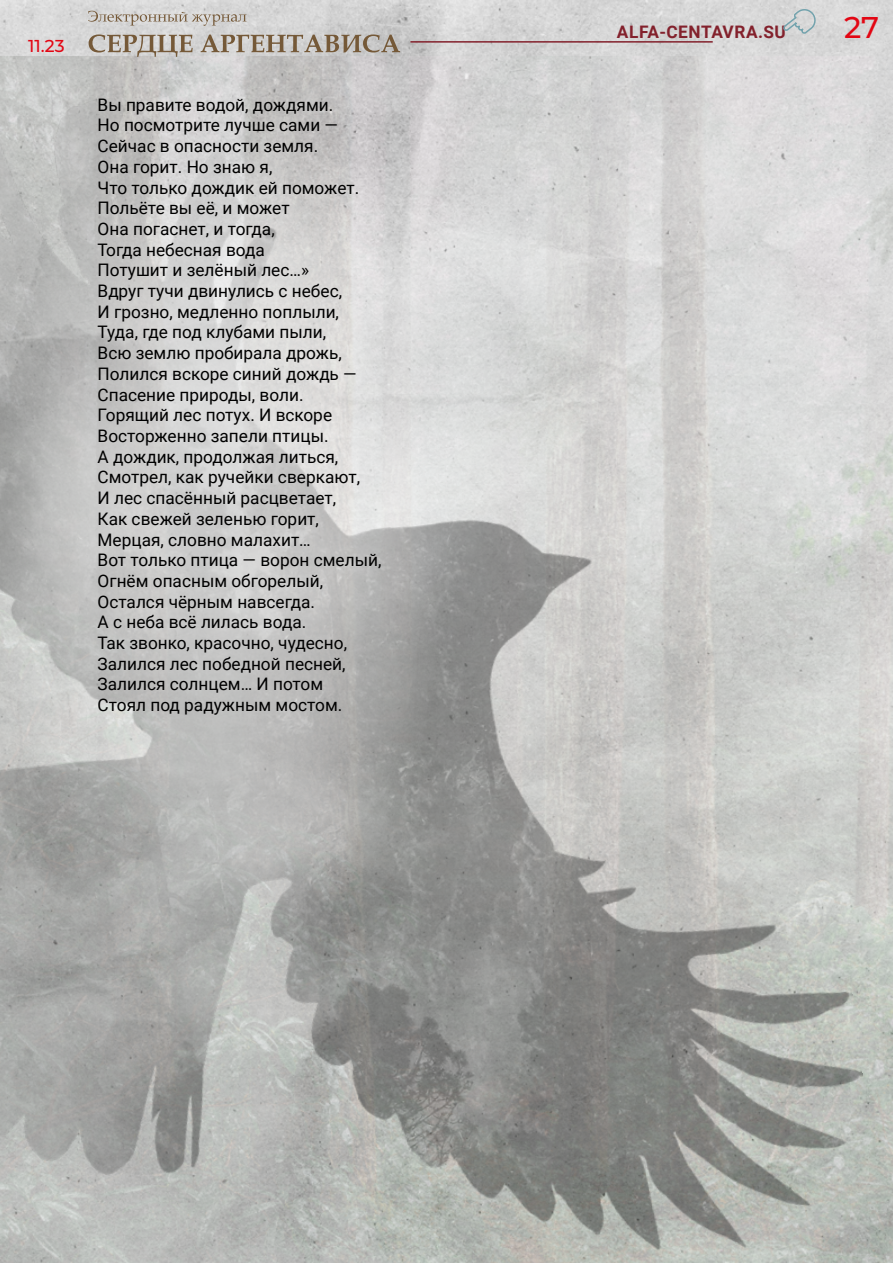
<style>
.page{position:relative;width:893px;height:1263px;background:#fff}
.page>*{position:absolute;margin:0;border:0;box-sizing:border-box;transform-origin:0 0}
.t1{font:500 30px "Montserrat";color:#e30613}
.t2{font:17.25px/20.7px "Roboto";color:#000}
.t3{font:700 17.25px "Roboto";letter-spacing:.035em;color:#83212c}
.t4{font:500 17.25px "Montserrat";color:#e30613}
</style>
<div class="page">
<img style="left:0;top:0;width:887px;height:1263px">
<svg style="left:0;top:77px;width:455px;height:895px;background:#bebebd"></svg>
<p class="t4" style="left:28px;top:34px;width:38px">11.23</p>
<p class="t2" style="left:98px;top:94px;width:285px">Вы правите водой, дождями.<br>Но посмотрите лучше сами —<br>Сейчас в опасности земля.<br>Она горит. Но знаю я,<br>Что только дождик ей поможет.<br>Польёте вы её, и может<br>Она погаснет, и тогда,<br>Тогда небесная вода<br>Потушит и зелёный лес…»<br>Вдруг тучи двинулись с небес,<br>И грозно, медленно поплыли,<br>Туда, где под клубами пыли,<br>Всю землю пробирала дрожь,<br>Полился вскоре синий дождь —<br>Спасение природы, воли.<br>Горящий лес потух. И вскоре<br>Восторженно запели птицы.<br>А дождик, продолжая литься,<br>Смотрел, как ручейки сверкают,<br>И лес спасённый расцветает,<br>Как свежей зеленью горит,<br>Мерцая, словно малахит…<br>Вот только птица — ворон смелый,<br>Огнём опасным обгорелый,<br>Остался чёрным навсегда.<br>А с неба всё лилась вода.<br>Так звонко, красочно, чудесно,<br>Залился лес победной песней,<br>Залился солнцем… И потом<br>Стоял под радужным мостом.</p>
<p class="t3" style="left:617px;top:20px;width:171px">ALFA-CENTAVRA.SU</p>
<h1 class="t1" style="left:844px;top:6px;width:37px">27</h1>
</div>
